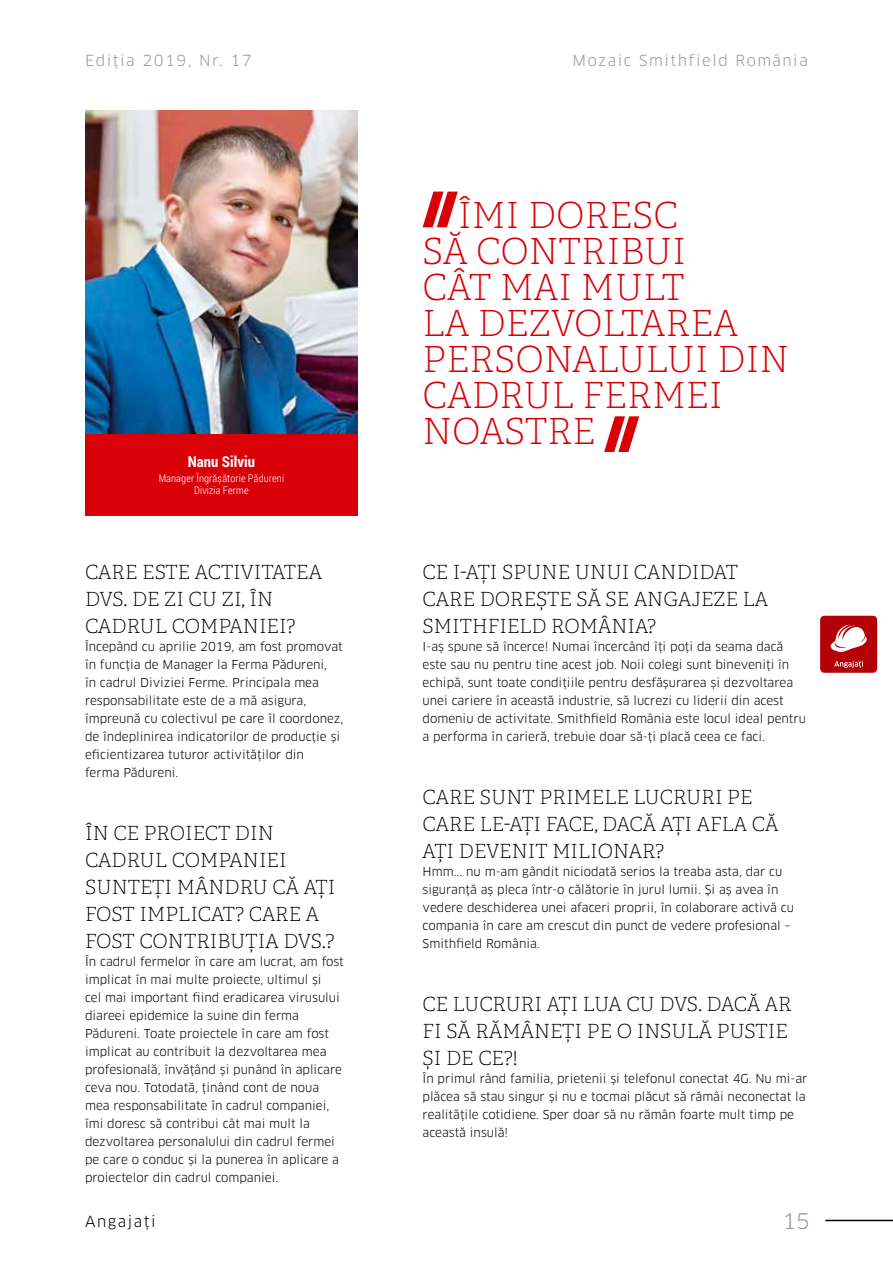
<style>
.page{position:relative;width:893px;height:1263px;background:#fff}
.page>*{position:absolute;margin:0;border:0;box-sizing:border-box;transform-origin:0 0}
.t1{font:36px/36px "Adelle PE Th";color:#d90008}
.t2{font:21px "Clan Pro";color:#98989c}
.t3{font:19.5px/27px "Adelle PE Th";color:#000}
.t4{font:15px "Clan Pro";letter-spacing:.1em;color:#98989c}
.t5{font:700 15px "Roboto Condensed";letter-spacing:.005em;color:#fff}
.t6{font:15px "Clan Pro";letter-spacing:.1em;color:#000}
.t7{font:12px/18px "Clan Pro";color:#000}
.t8{font:300 10.5px/12.6px "Roboto Condensed";letter-spacing:.015em;color:#fff;text-align:center}
</style>
<div class="page">
<hr style="left:825px;top:1220px;width:68px;height:1px;background:#000">
<div style="left:820px;top:616px;width:57px;height:57px;background:#b40007;border-radius:4px"></div>
<svg style="left:830px;top:624px;width:37px;height:28px"></svg>
<svg style="left:834px;top:661px;width:29px;height:7px"></svg>
<img style="left:85px;top:111px;width:273px;height:324px">
<div style="left:85px;top:435px;width:273px;height:81px;background:#d90008"></div>
<svg style="left:423px;top:192px;width:35px;height:35px"></svg>
<svg style="left:604px;top:416px;width:35px;height:36px"></svg>
<p class="t4" style="left:85px;top:51px;width:168px">Ediția 2019, Nr. 17</p>
<p class="t4" style="left:572px;top:51px;width:237px">Mozaic Smithfield România</p>
<p class="t5" style="left:188px;top:451px;width:69px">Nanu Silviu</p>
<p class="t8" style="left:159px;top:471px;width:127px">Manager Îngrășătorie Pădureni<br>Divizia Ferme</p>
<h3 class="t3" style="left:85px;top:558px;width:238px">CARE ESTE ACTIVITATEA<br>DVS. DE ZI CU ZI, ÎN<br>CADRUL COMPANIEI?</h3>
<p class="t7" style="left:85px;top:637px;width:260px">Începând cu aprilie 2019, am fost promovat în funcția de Manager la Ferma Pădureni,<br>în cadrul Diviziei Ferme. Principala mea responsabilitate este de a mă asigura, împreună cu colectivul pe care îl coordonez, de îndeplinirea indicatorilor de producție și eficientizarea tuturor activităților din<br>ferma Pădureni.</p>
<h3 class="t3" style="left:85px;top:819px;width:252px">ÎN CE PROIECT DIN<br>CADRUL COMPANIEI<br>SUNTEȚI MÂNDRU CĂ AȚI<br>FOST IMPLICAT? CARE A<br>FOST CONTRIBUȚIA DVS.?</h3>
<p class="t7" style="left:85px;top:952px;width:260px">În cadrul fermelor în care am lucrat, am fost implicat în mai multe proiecte, ultimul și<br>cel mai important fiind eradicarea virusului diareei epidemice la suine din ferma Pădureni. Toate proiectele în care am fost implicat au contribuit la dezvoltarea mea profesională, învățând și punând în aplicare ceva nou. Totodată, ținând cont de noua mea responsabilitate în cadrul companiei, îmi doresc să contribui cât mai mult la dezvoltarea personalului din cadrul fermei pe care o conduc și la punerea în aplicare a proiectelor din cadrul companiei.</p>
<h1 class="t1" style="left:423px;top:196px;width:368px;text-indent:35px">ÎMI DORESC<br>SĂ CONTRIBUI<br>CÂT MAI MULT<br>LA DEZVOLTAREA<br>PERSONALULUI DIN<br>CADRUL FERMEI<br>NOASTRE</h1>
<h3 class="t3" style="left:423px;top:558px;width:347px">CE I-AȚI SPUNE UNUI CANDIDAT<br>CARE DOREȘTE SĂ SE ANGAJEZE LA<br>SMITHFIELD ROMÂNIA?</h3>
<p class="t7" style="left:423px;top:637px;width:385px">I-aș spune să încerce! Numai încercând îți poți da seama dacă este sau nu pentru tine acest job. Noii colegi sunt bineveniți în echipă, sunt toate condițiile pentru desfășurarea și dezvoltarea unei cariere în această industrie, să lucrezi cu liderii din acest domeniu de activitate. Smithfield România este locul ideal pentru a performa în carieră, trebuie doar să-ți placă ceea ce faci.</p>
<h3 class="t3" style="left:423px;top:783px;width:357px">CARE SUNT PRIMELE LUCRURI PE<br>CARE LE-AȚI FACE, DACĂ AȚI AFLA CĂ<br>AȚI DEVENIT MILIONAR?</h3>
<p class="t7" style="left:423px;top:862px;width:373px">Hmm... nu m-am gândit niciodată serios la treaba asta, dar cu siguranță aș pleca într-o călătorie în jurul lumii. Și aș avea în vedere deschiderea unei afaceri proprii, în colaborare activă cu compania în care am crescut din punct de vedere profesional – Smithfield România.</p>
<h3 class="t3" style="left:423px;top:990px;width:371px">CE LUCRURI AȚI LUA CU DVS. DACĂ AR<br>FI SĂ RĂMÂNEȚI PE O INSULĂ PUSTIE<br>ȘI DE CE?!</h3>
<p class="t7" style="left:423px;top:1069px;width:386px">În primul rând familia, prietenii și telefonul conectat 4G. Nu mi-ar plăcea să stau singur și nu e tocmai plăcut să rămâi neconectat la realitățile cotidiene. Sper doar să nu rămân foarte mult timp pe această insulă!</p>
<p class="t6" style="left:85px;top:1212px;width:72px">Angajați</p>
<h2 class="t2" style="left:782px;top:1208px;width:29px">15</h2>
</div>
